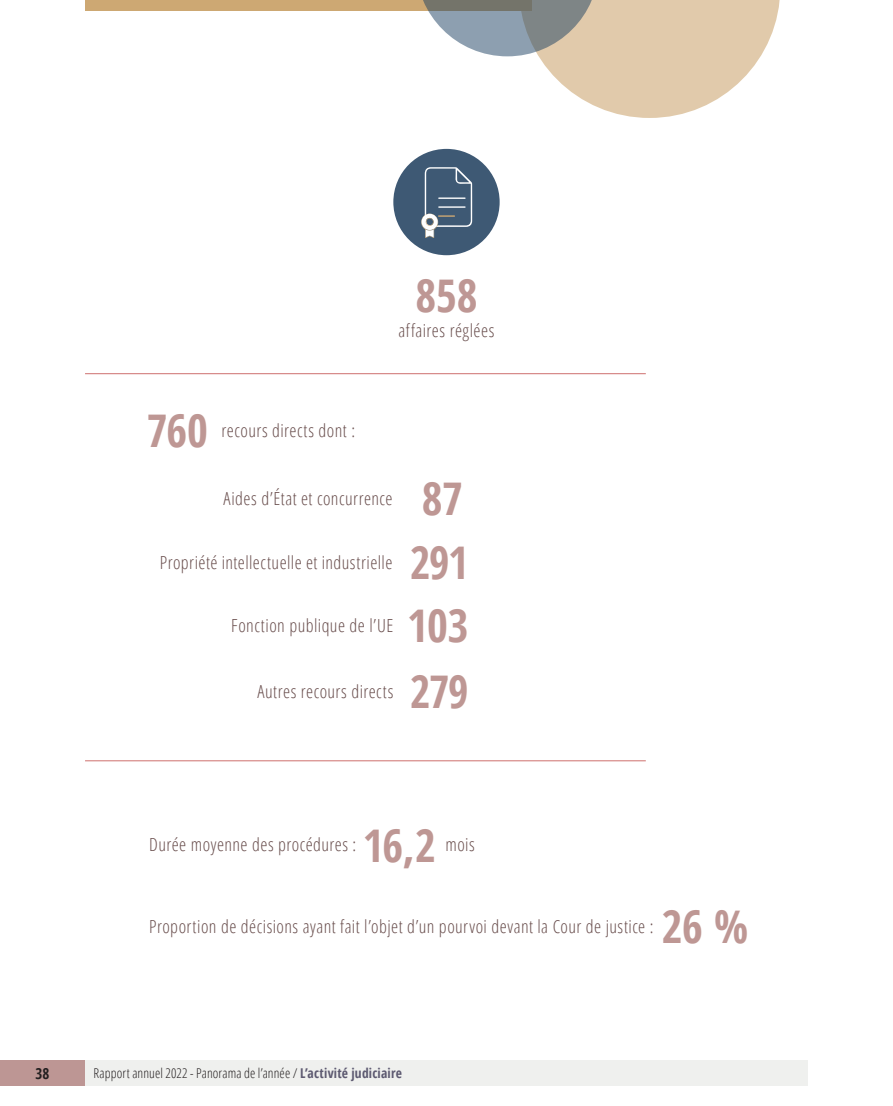
<style>
.page{position:relative;width:893px;height:1106px;background:#fff}
.page>*{position:absolute;margin:0;border:0;box-sizing:border-box;transform-origin:0 0}
.INFOGRAPHICS__Number{font:700 45px "Open Sans Condensed";letter-spacing:-.02em;color:#be9794}
.INFOGRAPHICS__Text{font:300 condensed 18px "Open Sans";letter-spacing:.025em;color:#694e4d}
.t1{font:700 15px "Open Sans Condensed";color:#231f20}
.t2{font:300 condensed 13.5px "Open Sans";letter-spacing:.01em;color:#231f20}
.s1{font-family:"Open Sans Condensed";font-weight:700;font-stretch:normal;color:#5d5a71}
</style>
<div class="page">
<div style="left:85px;top:0;width:446px;height:11px;background:#cda873"></div>
<div style="left:393px;top:149px;width:107px;height:106px;background:#3e5974;border-radius:50%"></div>
<svg style="left:421px;top:167px;width:51px;height:71px"></svg>
<hr style="left:85px;top:373px;width:561px;height:1px;background:#ce706e">
<hr style="left:85px;top:760px;width:561px;height:1px;background:#ce706e">
<svg style="left:423px;top:0;width:357px;height:118px"></svg>
<div style="left:85px;top:1060px;width:723px;height:26px;background:#eff0ee"></div>
<div style="left:0;top:1060px;width:85px;height:26px;background:#bd9694"></div>
<p class="INFOGRAPHICS__Number" style="left:415px;top:264px;width:64px">858</p>
<p class="INFOGRAPHICS__Text" style="left:399px;top:318px;width:97px">affaires réglées</p>
<p class="INFOGRAPHICS__Number" style="left:147px;top:399px;width:63px">760</p>
<p class="INFOGRAPHICS__Text" style="left:222px;top:418px;width:135px">recours directs dont :</p>
<p class="INFOGRAPHICS__Text" style="left:223px;top:486px;width:171px">Aides d’État et concurrence</p>
<p class="INFOGRAPHICS__Number" style="left:422px;top:467px;width:43px">87</p>
<p class="INFOGRAPHICS__Text" style="left:160px;top:550px;width:234px">Propriété intellectuelle et industrielle</p>
<p class="INFOGRAPHICS__Text" style="left:231px;top:613px;width:164px">Fonction publique de l’UE</p>
<p class="INFOGRAPHICS__Text" style="left:257px;top:679px;width:138px">Autres recours directs</p>
<p class="INFOGRAPHICS__Number" style="left:410px;top:531px;width:60px">291</p>
<p class="INFOGRAPHICS__Number" style="left:407px;top:594px;width:63px">103</p>
<p class="INFOGRAPHICS__Number" style="left:410px;top:660px;width:60px">279</p>
<p class="INFOGRAPHICS__Number" style="left:363px;top:814px;width:75px">16,2</p>
<p class="INFOGRAPHICS__Text" style="left:149px;top:832px;width:209px">Durée moyenne des procédures :</p>
<p class="INFOGRAPHICS__Text" style="left:445px;top:832px;width:31px">mois</p>
<p class="INFOGRAPHICS__Text" style="left:149px;top:914px;width:506px">Proportion de décisions ayant fait l’objet d’un pourvoi devant la Cour de justice :</p>
<p class="INFOGRAPHICS__Number" style="left:662px;top:895px;width:88px">26 %</p>
<p class="t1" style="left:36px;top:1063px;width:16px">38</p>
<p class="t2" style="left:94px;top:1064px;width:310px">Rapport annuel 2022 - Panorama de l’année / <span class="s1">L’activité judiciaire</span></p>
</div>
